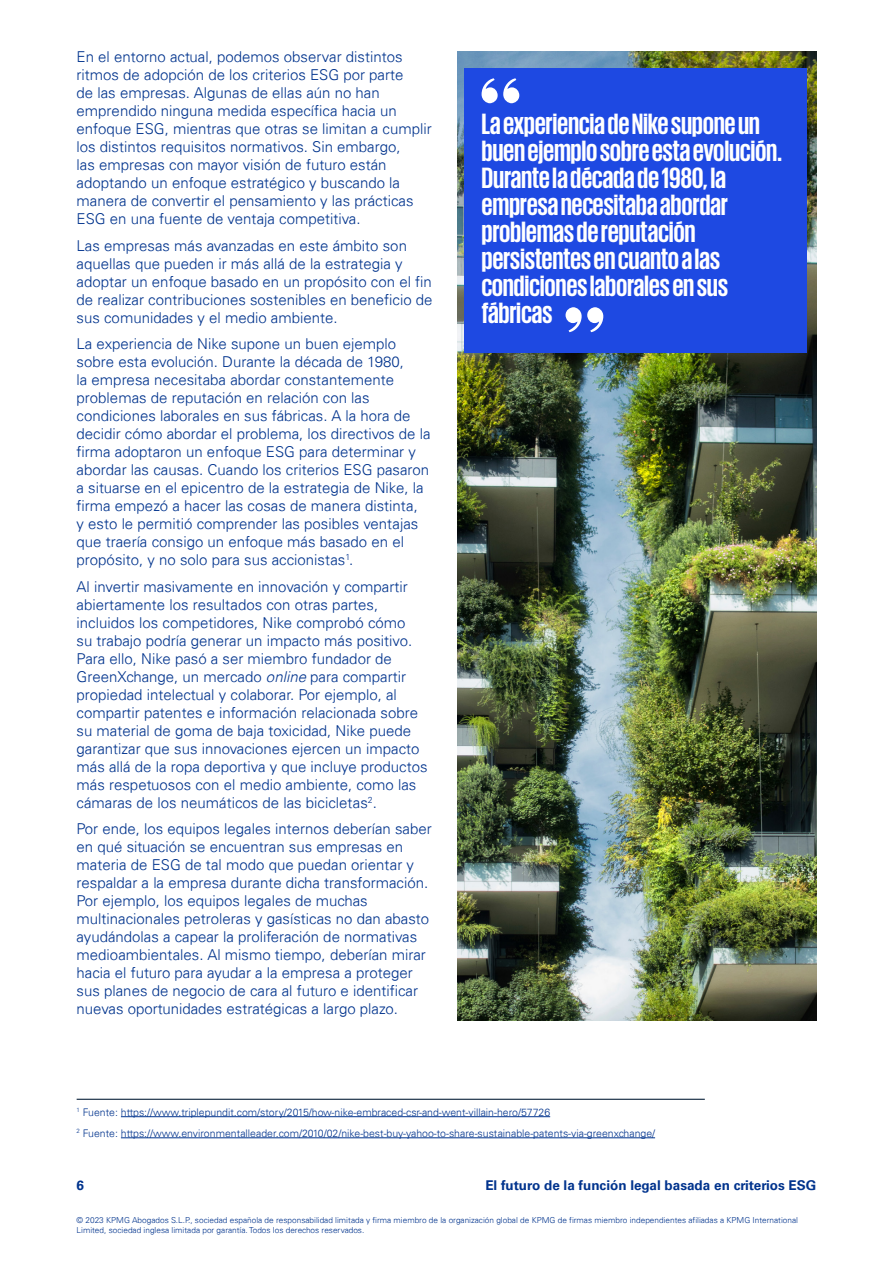
<style>
.page{position:relative;width:893px;height:1263px;background:#fff}
.page>*{position:absolute;margin:0;border:0;box-sizing:border-box;transform-origin:0 0}
.t1{font:700 30px/27px "KPMG";letter-spacing:-.01em;color:#fff}
.t2{font:300 15px/18px "Univers 45";color:#00338d}
.t3{font:700 13.5px "Univers 65";color:#00338d}
.t4{font:300 10.5px/21.1px "Univers 45";color:#00338d}
.t5{font:300 8.25px/9.9px "Univers 45";color:#00338d}
.s1{font-style:italic}
</style>
<div class="page">
<img style="left:457px;top:51px;width:359px;height:969px">
<hr style="left:77px;top:1099px;width:628px;height:1px;background:#0c233c">
<hr style="left:121px;top:1116px;width:429px;height:1px;background:#00338d">
<hr style="left:121px;top:1137px;width:534px;height:1px;background:#00338d">
<div style="left:465px;top:68px;width:342px;height:285px;background:#1e49e2"></div>
<svg style="left:566px;top:307px;width:37px;height:25px"></svg>
<svg style="left:482px;top:78px;width:37px;height:25px"></svg>
<p class="t2" style="left:77px;top:48px;width:357px">En el entorno actual, podemos observar distintos ritmos de adopción de los criterios ESG por parte<br>de las empresas. Algunas de ellas aún no han emprendido ninguna medida específica hacia un enfoque ESG, mientras que otras se limitan a cumplir los distintos requisitos normativos. Sin embargo,<br>las empresas con mayor visión de futuro están adoptando un enfoque estratégico y buscando la manera de convertir el pensamiento y las prácticas ESG en una fuente de ventaja competitiva.</p>
<p class="t2" style="left:77px;top:236px;width:357px">Las empresas más avanzadas en este ámbito son aquellas que pueden ir más allá de la estrategia y adoptar un enfoque basado en un propósito con el fin de realizar contribuciones sostenibles en beneficio de sus comunidades y el medio ambiente.</p>
<p class="t2" style="left:77px;top:335px;width:355px">La experiencia de Nike supone un buen ejemplo sobre esta evolución. Durante la década de 1980,<br>la empresa necesitaba abordar constantemente problemas de reputación en relación con las condiciones laborales en sus fábricas. A la hora de decidir cómo abordar el problema, los directivos de la firma adoptaron un enfoque ESG para determinar y abordar las causas. Cuando los criterios ESG pasaron a situarse en el epicentro de la estrategia de Nike, la firma empezó a hacer las cosas de manera distinta,<br>y esto le permitió comprender las posibles ventajas que traería consigo un enfoque más basado en el propósito, y no solo para sus accionistas<sup>1</sup>.</p>
<p class="t2" style="left:77px;top:577px;width:352px">Al invertir masivamente en innovación y compartir abiertamente los resultados con otras partes, incluidos los competidores, Nike comprobó cómo<br>su trabajo podría generar un impacto más positivo.<br>Para ello, Nike pasó a ser miembro fundador de GreenXchange, un mercado <span class="s1">online</span> para compartir propiedad intelectual y colaborar. Por ejemplo, al compartir patentes e información relacionada sobre su material de goma de baja toxicidad, Nike puede garantizar que sus innovaciones ejercen un impacto más allá de la ropa deportiva y que incluye productos más respetuosos con el medio ambiente, como las cámaras de los neumáticos de las bicicletas<sup>2</sup>.</p>
<p class="t2" style="left:77px;top:820px;width:357px">Por ende, los equipos legales internos deberían saber en qué situación se encuentran sus empresas en materia de ESG de tal modo que puedan orientar y respaldar a la empresa durante dicha transformación.<br>Por ejemplo, los equipos legales de muchas multinacionales petroleras y gasísticas no dan abasto ayudándolas a capear la proliferación de normativas medioambientales. Al mismo tiempo, deberían mirar hacia el futuro para ayudar a la empresa a proteger sus planes de negocio de cara al futuro e identificar nuevas oportunidades estratégicas a largo plazo.</p>
<h1 class="t1" style="left:482px;top:109px;width:302px">La experiencia de Nike supone un buen ejemplo sobre esta evolución.<br>Durante la década de 1980, la empresa necesitaba abordar problemas de reputación persistentes en cuanto a las condiciones laborales en sus fábricas</h1>
<p class="t4" style="left:77px;top:1101px;width:580px"><sup>1</sup> Fuente: https://www.triplepundit.com/story/2015/how-nike-embraced-csr-and-went-villain-hero/57726<br><sup>2</sup> Fuente: https://www.environmentalleader.com/2010/02/nike-best-buy-yahoo-to-share-sustainable-patents-via-greenxchange/</p>
<p class="t3" style="left:77px;top:1177px;width:9px">6</p>
<p class="t3" style="left:485px;top:1177px;width:332px">El futuro de la función legal basada en criterios ESG</p>
<p class="t5" style="left:77px;top:1215px;width:723px">© 2023 KPMG Abogados S.L.P., sociedad española de responsabilidad limitada y firma miembro de la organización global de KPMG de firmas miembro independientes afiliadas a KPMG International<br>Limited, sociedad inglesa limitada por garantía. Todos los derechos reservados.</p>
</div>
